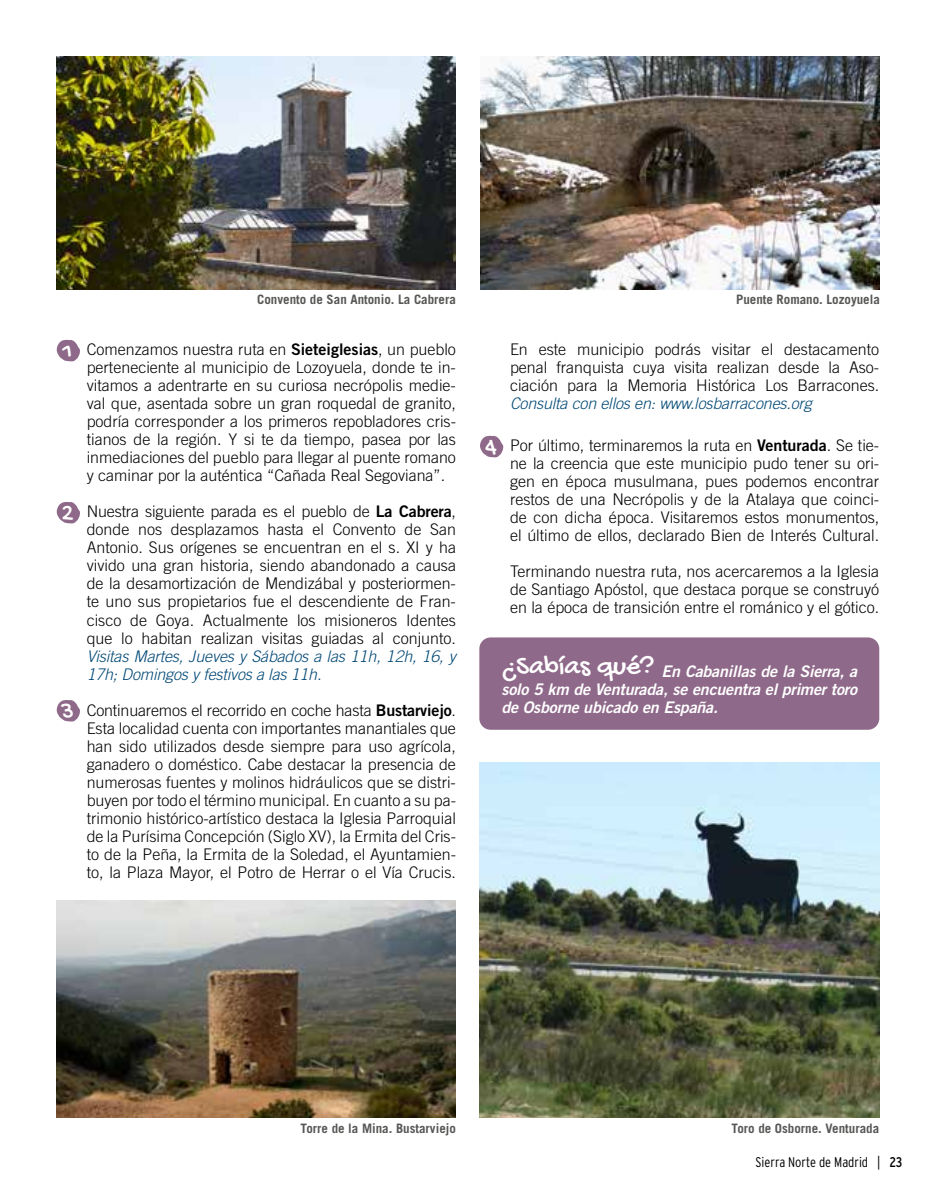
<style>
.page{position:relative;width:936px;height:1191px;background:#fff}
.page>*{position:absolute;margin:0;border:0;box-sizing:border-box;transform-origin:0 0}
.t1{font:300 16px/18px "Trade Gothic LT Std";color:#000;text-align:justify}
.t2{font:italic 300 16px/18px "Trade Gothic LT Std";letter-spacing:-.01em;color:#004875}
.t3{font:16px/18px "Trade Gothic LT Std Bd 2 Obl";letter-spacing:-.01em;color:#fff;text-align:justify}
.t4{font:300 condensed 14px "Interstate";color:#000}
.t5{font:700 13px "Trade Gothic LT Std";color:#575756}
.s1{font-family:"Gochi Hand";font-weight:400;font-size:24.8px;color:#fff}
.s2{font-family:"Trade Gothic LT Std Bd 2";font-weight:400}
.s3{font-weight:400}
</style>
<div class="page">
<svg style="left:57px;top:340px;width:23px;height:22px"></svg>
<svg style="left:57px;top:502px;width:23px;height:22px"></svg>
<svg style="left:57px;top:700px;width:23px;height:22px"></svg>
<svg style="left:480px;top:436px;width:23px;height:21px"></svg>
<img style="left:56px;top:57px;width:400px;height:232px">
<img style="left:480px;top:57px;width:399px;height:232px">
<img style="left:56px;top:900px;width:400px;height:217px">
<img style="left:479px;top:763px;width:400px;height:354px">
<div style="left:479px;top:637px;width:400px;height:93px;background:#8f698a;border-radius:11px"></div>
<p class="t5" style="left:257px;top:292px;width:200px">Convento de San Antonio. La Cabrera</p>
<p class="t5" style="left:736px;top:292px;width:145px">Puente Romano. Lozoyuela</p>
<p class="t1" style="left:87px;top:340px;width:371px;text-indent:-24px"><span class="s1">1</span> Comenzamos nuestra ruta en <span class="s2">Sieteiglesias</span>, un pueblo perteneciente al municipio de Lozoyuela, donde te in&shy;vitamos a adentrarte en su curiosa necrópolis medie&shy;val que, asentada sobre un gran roquedal de granito, podría corresponder a los primeros repobladores cris&shy;tianos de la región. Y si te da tiempo, pasea por las inmediaciones del pueblo para llegar al puente romano y caminar por la auténtica “Cañada Real Segoviana”.</p>
<p class="t1" style="left:87px;top:502px;width:371px;text-indent:-25px"><span class="s1">2</span> Nuestra siguiente parada es el pueblo de <span class="s2">La Cabrera</span>, donde nos desplazamos hasta el Convento de San Antonio. Sus orígenes se encuentran en el s. XI y ha vivido una gran historia, siendo abandonado a causa de la desamortización de Mendizábal y posteriormen&shy;te uno sus propietarios fue el descendiente de Fran&shy;cisco de Goya. Actualmente los misioneros Identes que lo habitan realizan visitas guiadas al conjunto.</p>
<p class="t2" style="left:87px;top:647px;width:371px">Visitas Martes, Jueves y Sábados a las 11h, 12h, 16, y<br>17h; Domingos y festivos a las 11h.</p>
<p class="t1" style="left:87px;top:700px;width:371px;text-indent:-26px"><span class="s1">3</span> Continuaremos el recorrido en coche hasta <span class="s2">Bustarviejo</span>.<br>Esta localidad cuenta con importantes manantiales que han sido utilizados desde siempre para uso agrícola, ganadero o doméstico. Cabe destacar la presencia de numerosas fuentes y molinos hidráulicos que se distri&shy;buyen por todo el término municipal. En cuanto a su pa&shy;trimonio histórico-artístico destaca la Iglesia Parroquial de la Purísima Concepción (Siglo XV), la Ermita del Cris&shy;to de la Peña, la Ermita de la Soledad, el Ayuntamien&shy;to, la Plaza Mayor, el Potro de Herrar o el Vía Crucis.</p>
<p class="t1" style="left:510px;top:340px;width:371px">En este municipio podrás visitar el destacamento penal franquista cuya visita realizan desde la Aso&shy;ciación para la Memoria Histórica Los Barracones.</p>
<p class="t2" style="left:510px;top:395px;width:303px">Consulta con ellos en: www.losbarracones.org</p>
<p class="t1" style="left:510px;top:436px;width:371px;text-indent:-25px"><span class="s1">4</span> Por último, terminaremos la ruta en <span class="s2">Venturada</span>. Se tie&shy;ne la creencia que este municipio pudo tener su ori&shy;gen en época musulmana, pues podemos encontrar restos de una Necrópolis y de la Atalaya que coinci&shy;de con dicha época. Visitaremos estos monumentos, el último de ellos, declarado Bien de Interés Cultural.</p>
<p class="t1" style="left:510px;top:562px;width:371px">Terminando nuestra ruta, nos acercaremos a la Iglesia de Santiago Apóstol, que destaca porque se construyó en la época de transición entre el románico y el gótico.</p>
<p class="t3" style="left:501px;top:662px;width:357px"><sup>¿Sabías</sup> <sup>qué?</sup> En Cabanillas de la Sierra, a solo 5 km de Venturada, se encuentra el primer toro de Osborne ubicado en España.</p>
<p class="t5" style="left:300px;top:1120px;width:157px">Torre de la Mina. Bustarviejo</p>
<p class="t5" style="left:731px;top:1120px;width:149px">Toro de Osborne. Venturada</p>
<p class="t4" style="left:755px;top:1154px;width:148px">Sierra Norte de Madrid | <span class="s3">23</span></p>
</div>
